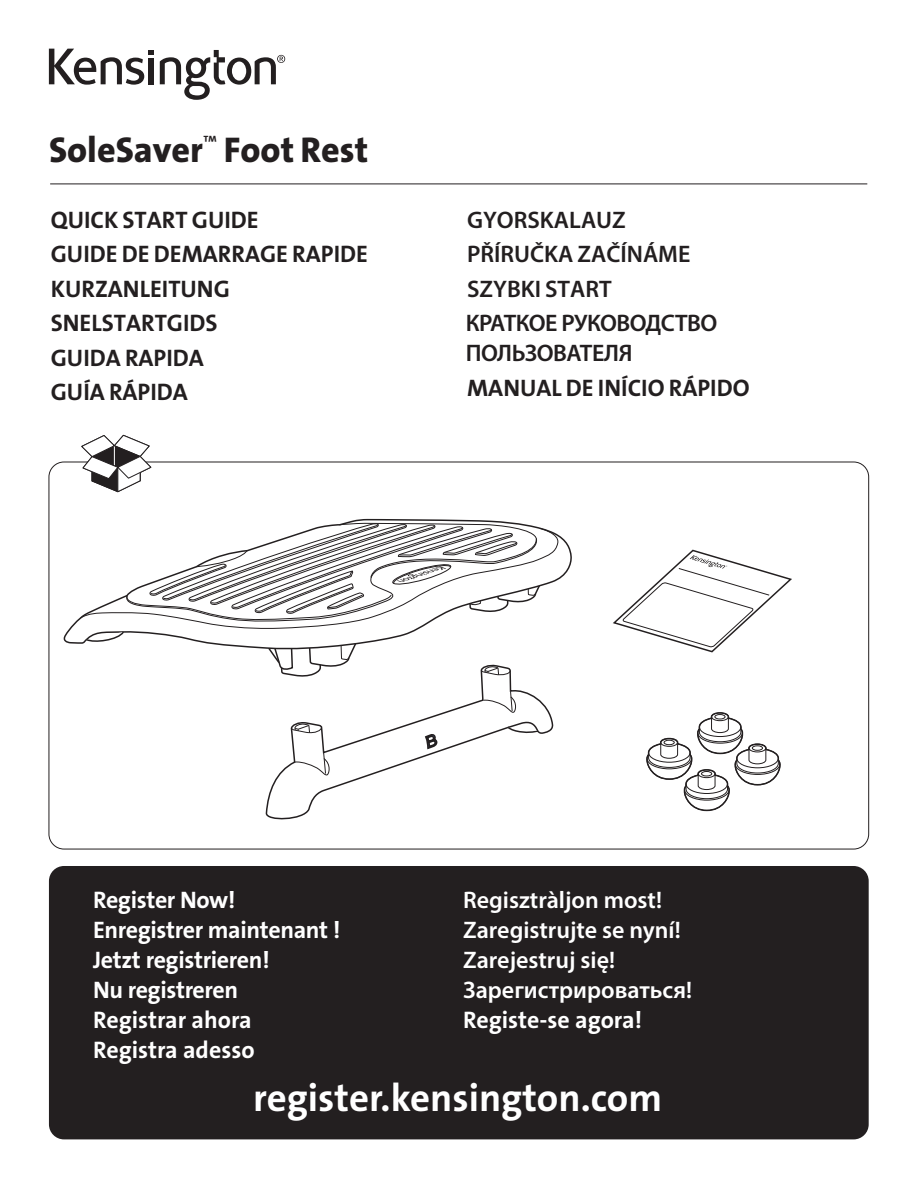
<style>
.page{position:relative;width:918px;height:1188px;background:#fff}
.page>*{position:absolute;margin:0;border:0;box-sizing:border-box;transform-origin:0 0}
.t1{font:39px "The Sans KENSINGTON7 Bd";color:#fff}
.t2{font:36px "The Sans KENSINGTON8 XB";color:#231f20}
.t3{font:24px/30px "The Sans KENSINGTON7 Bd";letter-spacing:-.015em;color:#fff}
.t4{font:24px/34.5px "The Sans KENSINGTON7 Bd";color:#231f20}
.t5{font:600 24px/30px "Myriad Pro";color:#fff}
.t6{font:600 24px/34.5px "Myriad Pro";color:#231f20}
.t7{font:600 24px "Myriad Pro";letter-spacing:-.02em;color:#231f20}
</style>
<div class="page">
<div style="left:49px;top:866px;width:820px;height:273px;background:#231f20;border-radius:15px"></div>
<hr style="left:50px;top:184px;width:817px;height:1px;background:#231f20">
<svg style="left:80px;top:434px;width:72px;height:59px"></svg>
<svg style="left:646px;top:712px;width:135px;height:100px"></svg>
<svg style="left:265px;top:664px;width:289px;height:156px"></svg>
<svg style="left:506px;top:719px;width:34px;height:14px"></svg>
<svg style="left:294px;top:752px;width:38px;height:23px"></svg>
<svg style="left:291px;top:723px;width:31px;height:11px"></svg>
<svg style="left:483px;top:690px;width:35px;height:23px"></svg>
<svg style="left:481px;top:665px;width:30px;height:11px"></svg>
<svg style="left:424px;top:733px;width:14px;height:17px"></svg>
<svg style="left:267px;top:653px;width:91px;height:25px"></svg>
<svg style="left:63px;top:518px;width:509px;height:135px"></svg>
<svg style="left:85px;top:630px;width:40px;height:13px"></svg>
<svg style="left:79px;top:528px;width:482px;height:101px"></svg>
<svg style="left:125px;top:522px;width:419px;height:100px"></svg>
<svg style="left:160px;top:50px;width:125px;height:50px"></svg>
<svg style="left:49px;top:49px;width:105px;height:36px"></svg>
<svg style="left:613px;top:549px;width:179px;height:104px"></svg>
<h2 class="t2" style="left:49px;top:131px;width:321px">SoleSaver<sup>™</sup> Foot Rest</h2>
<p class="t4" style="left:51px;top:203px;width:319px">QUICK START GUIDE<br>GUIDE DE DEMARRAGE RAPIDE<br>KURZANLEITUNG<br>SNELSTARTGIDS<br>GUIDA RAPIDA<br>GUÍA RÁPIDA</p>
<p class="t6" style="left:466px;top:202px;width:253px">GYORSKALAUZ<br>PŘÍRUČKA ZAČÍNÁME<br>SZYBKI START<br>КРАТКОЕ РУКОВОДСТВО</p>
<p class="t7" style="left:466px;top:338px;width:168px">ПОЛЬЗОВАТЕЛЯ</p>
<p class="t4" style="left:467px;top:371px;width:284px">MANUAL DE INÍCIO RÁPIDO</p>
<p class="t3" style="left:93px;top:886px;width:249px">Register Now!<br>Enregistrer maintenant !<br>Jetzt registrieren!<br>Nu registreren<br>Registrar ahora<br>Registra adesso</p>
<p class="t5" style="left:463px;top:884px;width:230px">Regisztràljon most!<br>Zaregistrujte se nyní!<br>Zarejestruj się!<br>Зарегистрироваться!</p>
<p class="t3" style="left:463px;top:1006px;width:181px">Registe-se agora!</p>
<h1 class="t1" style="left:253px;top:1077px;width:410px">register.kensington.com</h1>
</div>
